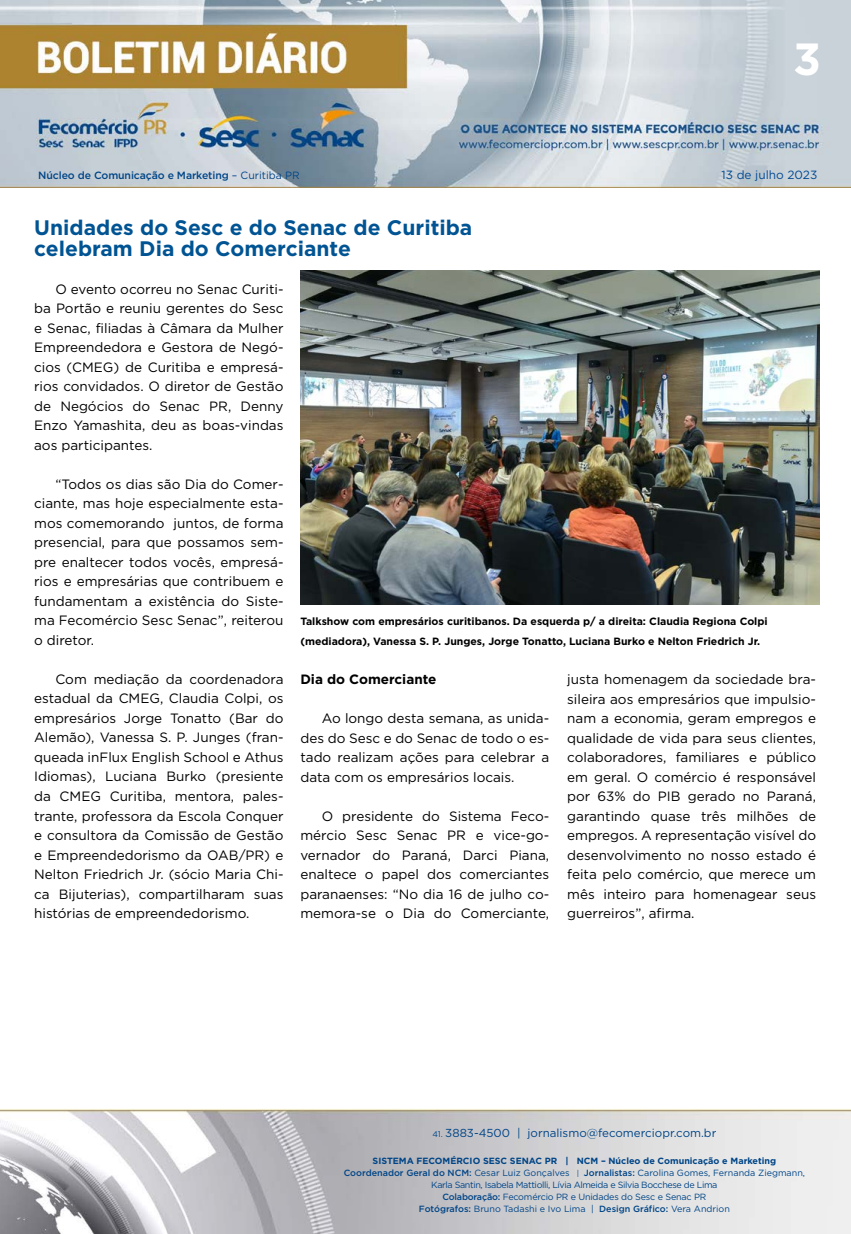
<style>
.page{position:relative;width:851px;height:1234px;background:#fff}
.page>*{position:absolute;margin:0;border:0;box-sizing:border-box;transform-origin:0 0}
.t1{font:700 45px "Gotham";color:#fff}
.t2{font:700 21px/21px "Gotham";color:#005493}
.t3{font:13.5px/19.5px "Gotham";color:#000;text-align:justify}
.t4{font:700 13.5px "Gotham";color:#000}
.t5{font:11.85px "Gotham";color:#004a93}
.t6{font:11.55px "Gotham";color:#004587}
.t7{font:700 10.5px/19.5px "Gotham";color:#000}
.t8{font:500 10.5px "Gotham";letter-spacing:-.01em;color:#004587}
.t9{font:9px/12px "Gotham";letter-spacing:-.02em;color:#004587;text-align:center}
.s1{font-weight:400}
.s2{font-size:8.25px}
.s3{font-weight:700}
.s4{font-weight:500}
.s5{font-size:7.65px}
</style>
<div class="page">
<img style="left:0;top:0;width:850px;height:188px">
<img style="left:0;top:1109px;width:850px;height:124px">
<img style="left:300px;top:271px;width:519px;height:333px">
<h1 class="t1" style="left:793px;top:29px;width:29px">3</h1>
<p class="t8" style="left:38px;top:168px;width:263px">Núcleo de Comunicação e Marketing <span class="s1">– Curitiba PR</span></p>
<p class="t5" style="left:721px;top:167px;width:97px">13 de julho 2023</p>
<h2 class="t2" style="left:34px;top:216px;width:439px">Unidades do Sesc e do Senac de Curitiba celebram Dia do Comerciante</h2>
<p class="t3" style="left:34px;top:279px;width:251px;text-indent:21px">O evento ocorreu no Senac Curiti&shy;ba Portão e reuniu gerentes do Sesc e Senac, filiadas à Câmara da Mulher Empreendedora e Gestora de Negó&shy;cios (CMEG) de Curitiba e empresá&shy;rios convidados. O diretor de Gestão de Negócios do Senac PR, Denny Enzo Yamashita, deu as boas-vindas aos participantes.</p>
<p class="t3" style="left:34px;top:474px;width:251px;text-indent:21px">“Todos os dias são Dia do Comer&shy;ciante, mas hoje especialmente esta&shy;mos comemorando juntos, de forma presencial, para que possamos sem&shy;pre enaltecer todos vocês, empresá&shy;rios e empresárias que contribuem e fundamentam a existência do Siste&shy;ma Fecomércio Sesc Senac”, reiterou o diretor.</p>
<p class="t3" style="left:34px;top:669px;width:251px;text-indent:21px">Com mediação da coordenadora estadual da CMEG, Claudia Colpi, os empresários Jorge Tonatto (Bar do Alemão), Vanessa S. P. Junges (fran&shy;queada inFlux English School e Athus Idiomas), Luciana Burko (presiente da CMEG Curitiba, mentora, pales&shy;trante, professora da Escola Conquer e consultora da Comissão de Gestão e Empreendedorismo da OAB/PR) e Nelton Friedrich Jr. (sócio Maria Chi&shy;ca Bijuterias), compartilharam suas histórias de empreendedorismo.</p>
<p class="t7" style="left:300px;top:611px;width:469px">Talkshow com empresários curitibanos. Da esquerda p/ a direita: Claudia Regiona Colpi (mediadora), Vanessa S. P. Junges, Jorge Tonatto, Luciana Burko e Nelton Friedrich Jr.</p>
<p class="t4" style="left:300px;top:670px;width:137px">Dia do Comerciante</p>
<p class="t3" style="left:300px;top:708px;width:250px;text-indent:21px">Ao longo desta semana, as unida&shy;des do Sesc e do Senac de todo o es&shy;tado realizam ações para celebrar a data com os empresários locais.</p>
<p class="t3" style="left:300px;top:805px;width:250px;text-indent:21px">O presidente do Sistema Feco&shy;mércio Sesc Senac PR e vice-go&shy;vernador do Paraná, Darci Piana, enaltece o papel dos comerciantes paranaenses: “No dia 16 de julho co&shy;memora-se o Dia do Comerciante,</p>
<p class="t3" style="left:567px;top:669px;width:250px">justa homenagem da sociedade bra&shy;sileira aos empresários que impulsio&shy;nam a economia, geram empregos e qualidade de vida para seus clientes, colaboradores, familiares e público em geral. O comércio é responsável por 63% do PIB gerado no Paraná, garantindo quase três milhões de empregos. A representação visível do desenvolvimento no nosso estado é feita pelo comércio, que merece um mês inteiro para homenagear seus guerreiros”, afirma.</p>
<p class="t6" style="left:432px;top:1125px;width:285px"><span class="s2">41.</span> 3883-4500 | jornalismo@fecomerciopr.com.br</p>
<p class="t9" style="left:343px;top:1154px;width:463px"><span class="s3">SISTEMA FECOMÉRCIO SESC SENAC PR | NCM – Núcleo de Comunicação e Marketing </span><span class="s4">Coordenador Geral do NCM:</span> Cesar Luiz Gonçalves <span class="s5">|</span> <span class="s4">Jornalistas:</span> Carolina Gomes, Fernanda Ziegmann, Karla Santin, Isabela Mattiolli, Lívia Almeida e Silvia Bocchese de Lima<br><span class="s4">Colaboração:</span> Fecomércio PR e Unidades do Sesc e Senac PR<br><span class="s4">Fotógrafos:</span> Bruno Tadashi e Ivo Lima | <span class="s4">Design Gráfico:</span> Vera Andrion</p>
</div>
